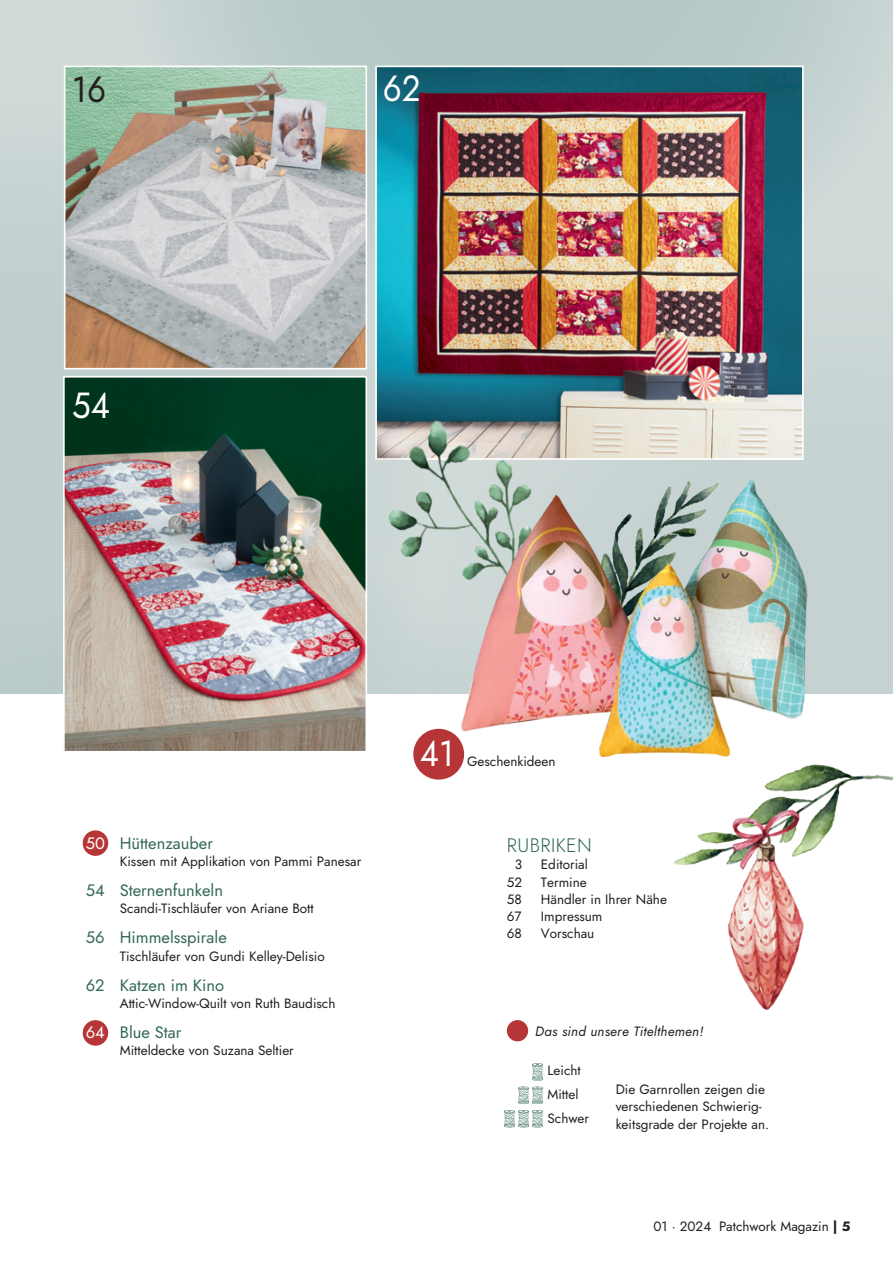
<style>
.page{position:relative;width:893px;height:1263px;background:#fff}
.page>*{position:absolute;margin:0;border:0;box-sizing:border-box;transform-origin:0 0}
.t1{font:36.3px "Jost";color:#fff;scale:.91 1}
.t2{font:36.3px "Jost";color:#231f20;scale:.91 1}
.t3{font:300 19.5px "Jost";letter-spacing:.02em;color:#326851}
.t4{font:16.5px "Jost";color:#326851}
.t5{font:13.5px/24px "Jost";color:#231f20}
.t6{font:italic 13.5px "Jost";letter-spacing:.02em;color:#231f20}
.s1{color:#fff}
.s2{font-weight:700}
</style>
<div class="page">
<div style="left:83px;top:830px;width:25px;height:26px;background:#b63537;border-radius:50%"></div>
<div style="left:83px;top:1020px;width:25px;height:26px;background:#b63537;border-radius:50%"></div>
<div style="left:413px;top:729px;width:51px;height:51px;background:#b63537;border-radius:50%"></div>
<svg style="left:121px;top:0;width:772px;height:269px"></svg>
<div style="left:634px;top:269px;width:259px;height:425px;background:#c6d3d3"></div>
<svg style="left:0;top:100px;width:427px;height:594px;fill:#c0cece"></svg>
<div style="left:507px;top:1020px;width:21px;height:21px;background:#b63537;border-radius:50%"></div>
<img style="left:378px;top:69px;width:423px;height:388px">
<div style="left:375px;top:66px;width:429px;height:394px;border:2px solid #fff"></div>
<img style="left:67px;top:69px;width:297px;height:297px">
<div style="left:64px;top:66px;width:303px;height:303px;border:2px solid #fff"></div>
<img style="left:66px;top:379px;width:298px;height:371px">
<div style="left:63px;top:376px;width:304px;height:377px;border:2px solid #fff"></div>
<svg style="left:504px;top:1110px;width:39px;height:17px"></svg>
<svg style="left:518px;top:1063px;width:25px;height:41px"></svg>
<img style="left:674px;top:764px;width:219px;height:101px">
<img style="left:718px;top:801px;width:98px;height:209px">
<img style="left:330px;top:383px;width:304px;height:299px">
<img style="left:456px;top:475px;width:356px;height:291px">
<h1 class="t2" style="left:72px;top:65px;width:39px">16</h1>
<h1 class="t1" style="left:383px;top:63px;width:43px">62</h1>
<h1 class="t1" style="left:72px;top:380px;width:43px">54</h1>
<p class="t4" style="left:86px;top:832px;width:129px"><span class="s1">50</span> Hüttenzauber</p>
<p class="t5" style="left:120px;top:849px;width:243px">Kissen mit Applikation von Pammi Panesar</p>
<p class="t4" style="left:86px;top:879px;width:139px">54 Sternenfunkeln</p>
<p class="t5" style="left:120px;top:897px;width:195px">Scandi-Tischläufer von Ariane Bott</p>
<p class="t4" style="left:86px;top:926px;width:143px">56 Himmelsspirale</p>
<p class="t5" style="left:120px;top:944px;width:206px">Tischläufer von Gundi Kelley-Delisio</p>
<p class="t4" style="left:86px;top:973px;width:140px">62 Katzen im Kino</p>
<p class="t5" style="left:120px;top:991px;width:217px">Attic-Window-Quilt von Ruth Baudisch</p>
<p class="t4" style="left:86px;top:1021px;width:97px"><span class="s1">64</span> Blue Star</p>
<p class="t5" style="left:120px;top:1038px;width:176px">Mitteldecke von Suzana Seltier</p>
<h1 class="t1" style="left:420px;top:728px;width:39px">41</h1>
<p class="t5" style="left:467px;top:749px;width:90px">Geschenkideen</p>
<h2 class="t3" style="left:507px;top:832px;width:86px">RUBRIKEN</h2>
<p class="t5" style="left:515px;top:853px;width:9px">3</p>
<p class="t5" style="left:541px;top:853px;width:48px">Editorial</p>
<p class="t5" style="left:507px;top:870px;width:17px">52</p>
<p class="t5" style="left:541px;top:870px;width:47px">Termine</p>
<p class="t5" style="left:507px;top:887px;width:16px">58</p>
<p class="t5" style="left:541px;top:887px;width:128px">Händler in Ihrer Nähe</p>
<p class="t5" style="left:507px;top:904px;width:16px">67</p>
<p class="t5" style="left:541px;top:904px;width:63px">Impressum</p>
<p class="t5" style="left:507px;top:922px;width:17px">68</p>
<p class="t5" style="left:541px;top:922px;width:55px">Vorschau</p>
<p class="t6" style="left:535px;top:1022px;width:170px">Das sind unsere Titelthemen!</p>
<p class="t5" style="left:547px;top:1059px;width:43px">Leicht<br>Mittel<br>Schwer</p>
<p class="t5" style="left:616px;top:1081px;width:155px;line-height:17.2px">Die Garnrollen zeigen die verschiedenen Schwierig&shy;keitsgrade der Projekte an.</p>
<p class="t5" style="left:653px;top:1214px;width:198px">01 · 2024 Patchwork Magazin <span class="s2">| 5</span></p>
</div>
